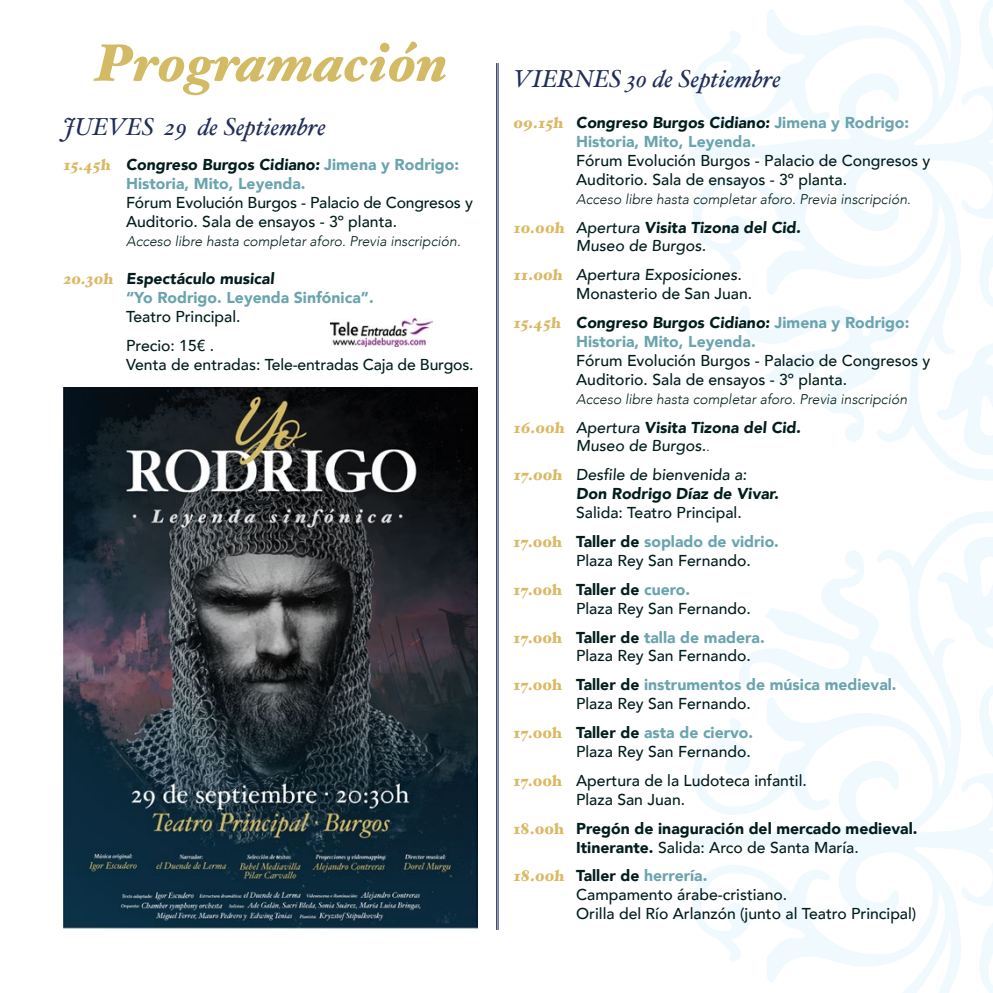
<style>
.page{position:relative;width:993px;height:993px;background:#fff}
.page>*{position:absolute;margin:0;border:0;box-sizing:border-box;transform-origin:0 0}
.t1{font:italic 900 52.5px "Hoefler Text";color:#d3ba65}
.t2{font:italic 24.5px "Hoefler Text";color:#222e59}
.t3{font:500 15.75px/18.9px "Avenir";color:#021d1c}
.t4{font:900 15.75px/18.9px "Avenir";color:#6aa4ae}
.t5{font:900 15.75px/18.9px "Avenir";color:#021d1c}
.t6{font:italic 300 14px "Avenir";color:#021d1c}
.s1{font-family:"Hoefler Text";color:#dbb864}
.s2{color:#021d1c}
.s3{font-family:"Hoefler Text";font-weight:900;color:#ddb964}
.s4{font-weight:900}
.s5{font-family:"Hoefler Text";font-weight:900;color:#dbb864}
.s6{font-weight:300;font-style:italic;font-size:14px}
.s7{font-weight:500}
.s8{font-weight:900;color:#6aa4ae}
.s9{font-weight:500;color:#021d1c}
</style>
<div class="page">
<svg style="left:689px;top:0;width:303px;height:480px"></svg>
<svg style="left:689px;top:512px;width:303px;height:480px"></svg>
<hr style="left:497px;top:63px;width:1px;height:866px;background:#222e59">
<hr style="left:496px;top:63px;width:1px;height:866px;background:#222e59">
<img style="left:63px;top:387px;width:414px;height:542px">
<img style="left:330px;top:318px;width:102px;height:28px">
<h1 class="t1" style="left:95px;top:32px;width:353px">Programación</h1>
<h2 class="t2" style="left:63px;top:112px;width:264px">JUEVES 29 de Septiembre</h2>
<p class="t4" style="left:126px;top:155px;width:334px;text-indent:-63px"><span class="s1">15.45h</span> <span class="s2">Congreso Burgos Cidiano:</span> Jimena y Rodrigo:<br>Historia, Mito, Leyenda.</p>
<p class="t3" style="left:126px;top:192px;width:348px">Fórum Evolución Burgos - Palacio de Congresos y<br>Auditorio. Sala de ensayos - 3º planta.</p>
<p class="t6" style="left:126px;top:233px;width:336px">Acceso libre hasta completar aforo. Previa inscripción.</p>
<p class="t4" style="left:126px;top:268px;width:249px;text-indent:-63px"><span class="s1">20.30h</span> <span class="s2">Espectáculo musical<br></span>“Yo Rodrigo. Leyenda Sinfónica”.</p>
<p class="t3" style="left:126px;top:301px;width:116px;line-height:28.9px">Teatro Principal.<br>Precio: 15€ .</p>
<p class="t3" style="left:126px;top:353px;width:349px">Venta de entradas: Tele-entradas Caja de Burgos.</p>
<h2 class="t2" style="left:513px;top:64px;width:269px">VIERNES 30 de Septiembre</h2>
<p class="t4" style="left:576px;top:113px;width:334px;text-indent:-63px"><span class="s1">09.15h</span> <span class="s2">Congreso Burgos Cidiano:</span> Jimena y Rodrigo:<br>Historia, Mito, Leyenda.</p>
<p class="t3" style="left:576px;top:150px;width:356px">Fórum Evolución Burgos - Palacio de Congresos y<br>Auditorio. Sala de ensayos - 3º planta.</p>
<p class="t6" style="left:576px;top:190px;width:336px">Acceso libre hasta completar aforo. Previa inscripción.</p>
<p class="t3" style="left:576px;top:217px;width:228px;text-indent:-63px"><span class="s3">10.00h</span> Apertura <span class="s4">Visita Tizona del Cid.<br></span>Museo de Burgos.</p>
<p class="t3" style="left:576px;top:264px;width:177px;text-indent:-63px"><span class="s5">11.00h</span> Apertura Exposiciones.<br>Monasterio de San Juan.</p>
<p class="t4" style="left:576px;top:312px;width:335px;text-indent:-63px"><span class="s1">15.45h</span> <span class="s2">Congreso Burgos Cidiano:</span> Jimena y Rodrigo:<br>Historia, Mito, Leyenda.</p>
<p class="t3" style="left:576px;top:350px;width:356px">Fórum Evolución Burgos - Palacio de Congresos y<br>Auditorio. Sala de ensayos - 3º planta.</p>
<p class="t6" style="left:576px;top:390px;width:332px">Acceso libre hasta completar aforo. Previa inscripción</p>
<p class="t3" style="left:576px;top:416px;width:228px;text-indent:-63px"><span class="s3">16.00h</span> Apertura <span class="s4">Visita Tizona del Cid.<br></span>Museo de Burgos.<span class="s6">.</span></p>
<p class="t5" style="left:576px;top:465px;width:206px;text-indent:-63px"><span class="s1">17.00h</span> <span class="s7">Desfile de bienvenida a:<br></span>Don Rodrigo Díaz de Vivar.</p>
<p class="t3" style="left:513px;top:497px;width:267px;line-height:28.9px;text-indent:63px">Salida: Teatro Principal.<br><span class="s5">17.00h</span> <span class="s4">Taller de</span> <span class="s8">soplado de vidrio.</span></p>
<p class="t3" style="left:513px;top:545px;width:239px;line-height:28.9px;text-indent:63px">Plaza Rey San Fernando.<br><span class="s5">17.00h</span> <span class="s4">Taller de</span> <span class="s8">cuero.</span></p>
<p class="t3" style="left:513px;top:592px;width:253px;line-height:28.9px;text-indent:63px">Plaza Rey San Fernando.<br><span class="s5">17.00h</span> <span class="s4">Taller de</span> <span class="s8">talla de madera.</span></p>
<p class="t4" style="left:513px;top:641px;width:385px;line-height:28.9px;text-indent:63px"><span class="s9">Plaza Rey San Fernando.<br></span><span class="s1">17.00h</span> <span class="s2">Taller de</span> instrumentos de música medieval.</p>
<p class="t3" style="left:513px;top:688px;width:241px;line-height:28.9px;text-align:right">Plaza Rey San Fernando.<br><span class="s5">17.00h</span> <span class="s4">Taller de</span> <span class="s8">asta de ciervo.</span></p>
<p class="t3" style="left:513px;top:736px;width:295px;line-height:28.9px;text-align:center">Plaza Rey San Fernando.<br><span class="s5">17.00h</span> Apertura de la Ludoteca infantil.</p>
<p class="t5" style="left:513px;top:784px;width:405px;line-height:28.9px;text-indent:63px"><span class="s7">Plaza San Juan.<br></span><span class="s1">18.00h</span> Pregón de inaguración del mercado medieval.</p>
<p class="t3" style="left:513px;top:831px;width:347px;line-height:28.9px;text-indent:63px"><span class="s4">Itinerante.</span> Salida: Arco de Santa María.<br><span class="s5">18.00h</span> <span class="s4">Taller de</span> <span class="s8">herrería.</span></p>
<p class="t3" style="left:576px;top:884px;width:341px">Campamento árabe-cristiano.<br>Orilla del Río Arlanzón (junto al Teatro Principal)</p>
</div>
